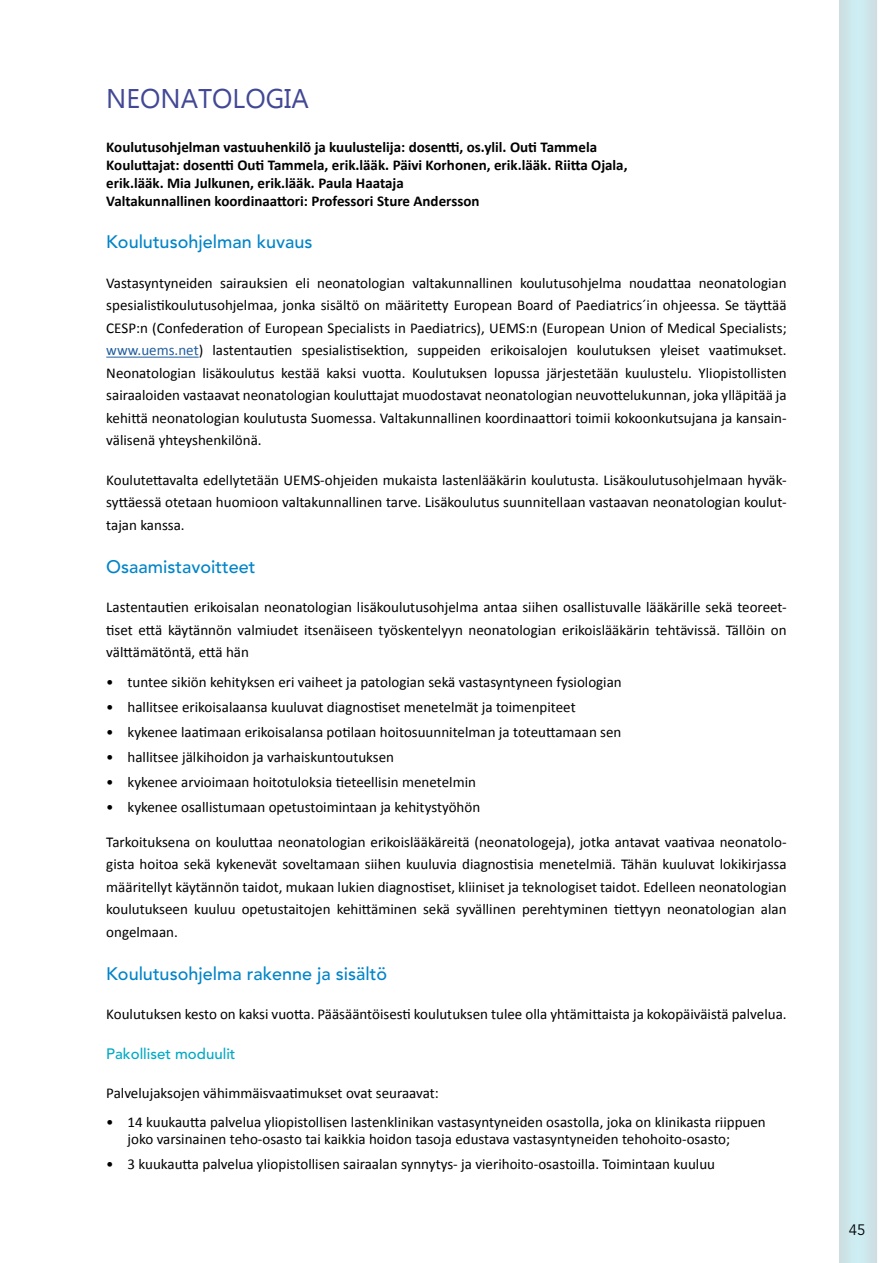
<style>
.page{position:relative;width:893px;height:1263px;background:#fff}
.page>*{position:absolute;margin:0;border:0;box-sizing:border-box;transform-origin:0 0}
.t1{font:27px "Ebrima";color:#424895}
.t2{font:500 18px "Avenir LT Std";color:#0084c8}
.t3{font:15px/22.5px "Calibri";color:#000;text-align:justify}
.t4{font:700 15px/18px "Calibri";color:#000}
.t5{font:500 15px "Avenir LT Std";color:#00a9c5}
.t6{font:15px "Avenir LT Std";color:#000}
.s1{color:#215e9e}
</style>
<div class="page">
<div style="left:837px;top:0;width:41px;height:1263px;background:#000;opacity:.5"></div>
<hr style="left:106px;top:357px;width:93px;height:1px;background:#215e9e">
<h1 class="t1" style="left:106px;top:79px;width:204px">NEONATOLOGIA</h1>
<p class="t4" style="left:106px;top:138px;width:523px">Koulutusohjelman vastuuhenkilö ja kuulustelija: dosentti, os.ylil. Outi Tammela Kouluttajat: dosentti Outi Tammela, erik.lääk. Päivi Korhonen, erik.lääk. Riitta Ojala, erik.lääk. Mia Julkunen, erik.lääk. Paula Haataja<br>Valtakunnallinen koordinaattori: Professori Sture Andersson</p>
<p class="t2" style="left:106px;top:232px;width:208px">Koulutusohjelman kuvaus</p>
<p class="t3" style="left:106px;top:272px;width:682px">Vastasyntyneiden sairauksien eli neonatologian valtakunnallinen koulutusohjelma noudattaa neonatologian spesialistikoulutusohjelmaa, jonka sisältö on määritetty European Board of Paediatrics´in ohjeessa. Se täyttää CESP:n (Confederation of European Specialists in Paediatrics), UEMS:n (European Union of Medical Specialists; <span class="s1">www.uems.net</span>) lastentautien spesialistisektion, suppeiden erikoisalojen koulutuksen yleiset vaatimukset.<br>Neonatologian lisäkoulutus kestää kaksi vuotta. Koulutuksen lopussa järjestetään kuulustelu. Yliopistollisten sairaaloiden vastaavat neonatologian kouluttajat muodostavat neonatologian neuvottelukunnan, joka ylläpitää ja kehittä neonatologian koulutusta Suomessa. Valtakunnallinen koordinaattori toimii kokoonkutsujana ja kansain&shy;välisenä yhteyshenkilönä.</p>
<p class="t3" style="left:106px;top:469px;width:682px">Koulutettavalta edellytetään UEMS-ohjeiden mukaista lastenlääkärin koulutusta. Lisäkoulutusohjelmaan hyväk&shy;syttäessä otetaan huomioon valtakunnallinen tarve. Lisäkoulutus suunnitellaan vastaavan neonatologian koulut&shy;tajan kanssa.</p>
<p class="t2" style="left:106px;top:556px;width:151px">Osaamistavoitteet</p>
<p class="t3" style="left:106px;top:596px;width:682px">Lastentautien erikoisalan neonatologian lisäkoulutusohjelma antaa siihen osallistuvalle lääkärille sekä teoreet&shy;tiset että käytännön valmiudet itsenäiseen työskentelyyn neonatologian erikoislääkärin tehtävissä. Tällöin on välttämätöntä, että hän</p>
<p class="t3" style="left:106px;top:670px;width:517px">• tuntee sikiön kehityksen eri vaiheet ja patologian sekä vastasyntyneen fysiologian</p>
<p class="t3" style="left:106px;top:695px;width:471px">• hallitsee erikoisalaansa kuuluvat diagnostiset menetelmät ja toimenpiteet</p>
<p class="t3" style="left:106px;top:720px;width:517px">• kykenee laatimaan erikoisalansa potilaan hoitosuunnitelman ja toteuttamaan sen</p>
<p class="t3" style="left:106px;top:745px;width:289px">• hallitsee jälkihoidon ja varhaiskuntoutuksen</p>
<p class="t3" style="left:106px;top:770px;width:371px">• kykenee arvioimaan hoitotuloksia tieteellisin menetelmin</p>
<p class="t3" style="left:106px;top:795px;width:375px">• kykenee osallistumaan opetustoimintaan ja kehitystyöhön</p>
<p class="t3" style="left:106px;top:831px;width:682px">Tarkoituksena on kouluttaa neonatologian erikoislääkäreitä (neonatologeja), jotka antavat vaativaa neonatolo&shy;gista hoitoa sekä kykenevät soveltamaan siihen kuuluvia diagnostisia menetelmiä. Tähän kuuluvat lokikirjassa määritellyt käytännön taidot, mukaan lukien diagnostiset, kliiniset ja teknologiset taidot. Edelleen neonatologian koulutukseen kuuluu opetustaitojen kehittäminen sekä syvällinen perehtyminen tiettyyn neonatologian alan ongelmaan.</p>
<p class="t2" style="left:106px;top:963px;width:282px">Koulutusohjelma rakenne ja sisältö</p>
<p class="t3" style="left:106px;top:1003px;width:682px">Koulutuksen kesto on kaksi vuotta. Pääsääntöisesti koulutuksen tulee olla yhtämittaista ja kokopäiväistä palvelua.</p>
<p class="t5" style="left:106px;top:1045px;width:131px">Pakolliset moduulit</p>
<p class="t3" style="left:106px;top:1082px;width:334px">Palvelujaksojen vähimmäisvaatimukset ovat seuraavat:</p>
<p class="t3" style="left:128px;top:1114px;width:640px;line-height:16.5px;text-indent:-21px">• 14 kuukautta palvelua yliopistollisen lastenklinikan vastasyntyneiden osastolla, joka on klinikasta riippuen joko varsinainen teho-osasto tai kaikkia hoidon tasoja edustava vastasyntyneiden tehohoito-osasto;</p>
<p class="t3" style="left:106px;top:1152px;width:610px">• 3 kuukautta palvelua yliopistollisen sairaalan synnytys- ja vierihoito-osastoilla. Toimintaan kuuluu</p>
<p class="t6" style="left:849px;top:1221px;width:18px">45</p>
</div>
